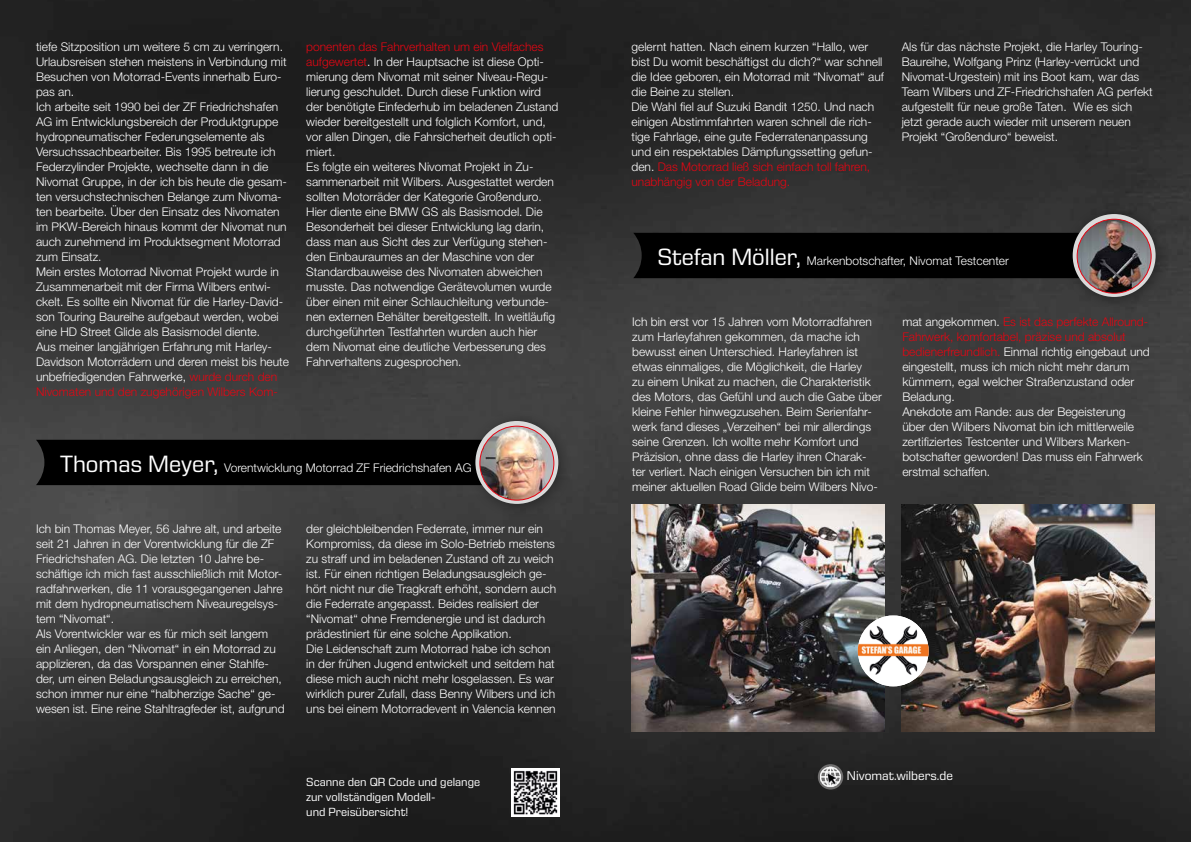
<style>
.page{position:relative;width:1191px;height:842px;background:#fff}
.page>*{position:absolute;margin:0;border:0;box-sizing:border-box;transform-origin:0 0}
.t1{font:24px "Eurostile Next LT Pro";color:#fff}
.t2{font:13px "Eurostile Next LT Pro";color:#fff}
.t3{font:300 12px/15px "Helvetica Neue LT Pro";color:#fff}
.t4{font:12px/15px "Eurostile Next LT Pro";color:#fff}
.s1{color:#e30613}
.s2{font-family:"Eurostile Next LT Pro";font-weight:400;font-size:24px}
</style>
<div class="page">
<img style="left:0;top:0;width:1191px;height:842px">
<img style="left:901px;top:505px;width:254px;height:226px">
<img style="left:631px;top:505px;width:253px;height:226px">
<img style="left:857px;top:616px;width:71px;height:70px">
<div style="left:36px;top:440px;width:429px;height:45px;background:#000"></div>
<div style="left:633px;top:233px;width:429px;height:45px;background:#000"></div>
<div style="left:465px;top:411px;width:107px;height:107px;background:#000;opacity:.35"></div>
<svg style="left:475px;top:421px;width:83px;height:83px"></svg>
<img style="left:480px;top:426px;width:74px;height:74px;border-radius:37px">
<div style="left:479px;top:426px;width:75px;height:75px;border:1px solid #e30613;border-radius:50%"></div>
<div style="left:1062px;top:204px;width:108px;height:107px;background:#000;opacity:.35"></div>
<svg style="left:1072px;top:214px;width:83px;height:83px"></svg>
<img style="left:1077px;top:219px;width:74px;height:74px;border-radius:37px">
<div style="left:1076px;top:219px;width:75px;height:75px;border:1px solid #e30613;border-radius:50%"></div>
<img style="left:511px;top:769px;width:48px;height:48px">
<div style="left:818px;top:764px;width:25px;height:25px;background:#706f6f;border-radius:50%"></div>
<img style="left:820px;top:764px;width:22px;height:25px">
<p class="t3" style="left:36px;top:39px;width:254px">tiefe Sitzposition um weitere 5 cm zu verringern.<br>Urlaubsreisen stehen meistens in Verbindung mit Besuchen von Motorrad-Events innerhalb Euro&shy;pas an.<br>Ich arbeite seit 1990 bei der ZF Friedrichshafen AG im Entwicklungsbereich der Produktgruppe hydropneumatischer Federungselemente als Versuchssachbearbeiter. Bis 1995 betreute ich Federzylinder Projekte, wechselte dann in die Nivomat Gruppe, in der ich bis heute die gesam&shy;ten versuchstechnischen Belange zum Nivoma&shy;ten bearbeite. Über den Einsatz des Nivomaten im PKW-Bereich hinaus kommt der Nivomat nun auch zunehmend im Produktsegment Motorrad zum Einsatz.<br>Mein erstes Motorrad Nivomat Projekt wurde in Zusammenarbeit mit der Firma Wilbers entwi&shy;ckelt. Es sollte ein Nivomat für die Harley-David&shy;son Touring Baureihe aufgebaut werden, wobei eine HD Street Glide als Basismodel diente.<br>Aus meiner langjährigen Erfahrung mit Harley-Davidson Motorrädern und deren meist bis heute unbefriedigenden Fahrwerke, <span class="s1">wurde durch den Nivomaten und den zugehörigen Wilbers Kom-</span></p>
<p class="t3" style="left:306px;top:39px;width:254px"><span class="s1">ponenten das Fahrverhalten um ein Vielfaches aufgewertet</span>. In der Hauptsache ist diese Opti&shy;mierung dem Nivomat mit seiner Niveau-Regu&shy;lierung geschuldet. Durch diese Funktion wird der benötigte Einfederhub im beladenen Zustand wieder bereitgestellt und folglich Komfort, und, vor allen Dingen, die Fahrsicherheit deutlich opti&shy;miert.<br>Es folgte ein weiteres Nivomat Projekt in Zu&shy;sammenarbeit mit Wilbers. Ausgestattet werden sollten Motorräder der Kategorie Großenduro.<br>Hier diente eine BMW GS als Basismodel. Die Besonderheit bei dieser Entwicklung lag darin, dass man aus Sicht des zur Verfügung stehen&shy;den Einbauraumes an der Maschine von der Standardbauweise des Nivomaten abweichen musste. Das notwendige Gerätevolumen wurde über einen mit einer Schlauchleitung verbunde&shy;nen externen Behälter bereitgestellt. In weitläufig durchgeführten Testfahrten wurden auch hier dem Nivomat eine deutliche Verbesserung des Fahrverhaltens zugesprochen.</p>
<h1 class="t1" style="left:60px;top:451px;width:160px">Thomas Meyer,</h1>
<p class="t3" style="left:224px;top:460px;width:249px">Vorentwicklung Motorrad ZF Friedrichshafen AG</p>
<p class="t3" style="left:36px;top:521px;width:250px">Ich bin Thomas Meyer, 56 Jahre alt, und arbeite seit 21 Jahren in der Vorentwicklung für die ZF Friedrichshafen AG. Die letzten 10 Jahre be&shy;schäftige ich mich fast ausschließlich mit Motor&shy;radfahrwerken, die 11 vorausgegangenen Jahre mit dem hydropneumatischem Niveauregelsys&shy;tem “Nivomat“.<br>Als Vorentwickler war es für mich seit langem ein Anliegen, den “Nivomat“ in ein Motorrad zu applizieren, da das Vorspannen einer Stahlfe&shy;der, um einen Beladungsausgleich zu erreichen, schon immer nur eine “halbherzige Sache“ ge&shy;wesen ist. Eine reine Stahltragfeder ist, aufgrund</p>
<p class="t3" style="left:306px;top:521px;width:251px">der gleichbleibenden Federrate, immer nur ein Kompromiss, da diese im Solo-Betrieb meistens zu straff und im beladenen Zustand oft zu weich ist. Für einen richtigen Beladungsausgleich ge&shy;hört nicht nur die Tragkraft erhöht, sondern auch die Federrate angepasst. Beides realisiert der “Nivomat“ ohne Fremdenergie und ist dadurch prädestiniert für eine solche Applikation.<br>Die Leidenschaft zum Motorrad habe ich schon in der frühen Jugend entwickelt und seitdem hat diese mich auch nicht mehr losgelassen. Es war wirklich purer Zufall, dass Benny Wilbers und ich uns bei einem Motorradevent in Valencia kennen</p>
<p class="t4" style="left:306px;top:774px;width:175px">Scanne den QR Code und gelange zur vollständigen Modell-<br>und Preisübersicht!</p>
<p class="t3" style="left:631px;top:39px;width:254px">gelernt hatten. Nach einem kurzen “Hallo, wer bist Du womit beschäftigst du dich?“ war schnell die Idee geboren, ein Motorrad mit “Nivomat“ auf die Beine zu stellen.<br>Die Wahl fiel auf Suzuki Bandit 1250. Und nach einigen Abstimmfahrten waren schnell die rich&shy;tige Fahrlage, eine gute Federratenanpassung und ein respektables Dämpfungssetting gefun&shy;den. <span class="s1">Das Motorrad ließ sich einfach toll fahren, unabhängig von der Beladung.</span></p>
<p class="t3" style="left:901px;top:39px;width:252px">Als für das nächste Projekt, die Harley Touring-Baureihe, Wolfgang Prinz (Harley-verrückt und Nivomat-Urgestein) mit ins Boot kam, war das Team Wilbers und ZF-Friedrichshafen AG perfekt aufgestellt für neue große Taten. Wie es sich jetzt gerade auch wieder mit unserem neuen Projekt “Großenduro“ beweist.</p>
<p class="t3" style="left:657px;top:253px;width:353px"><span class="s2">Stefan Möller,</span> Markenbotschafter, Nivomat Testcenter</p>
<p class="t3" style="left:632px;top:314px;width:251px">Ich bin erst vor 15 Jahren vom Motorradfahren zum Harleyfahren gekommen, da mache ich bewusst einen Unterschied. Harleyfahren ist etwas einmaliges, die Möglichkeit, die Harley<br>zu einem Unikat zu machen, die Charakteristik des Motors, das Gefühl und auch die Gabe über kleine Fehler hinwegzusehen. Beim Serienfahr&shy;werk fand dieses „Verzeihen“ bei mir allerdings seine Grenzen. Ich wollte mehr Komfort und Präzision, ohne dass die Harley ihren Charak&shy;ter verliert. Nach einigen Versuchen bin ich mit meiner aktuellen Road Glide beim Wilbers Nivo-</p>
<p class="t3" style="left:902px;top:314px;width:249px">mat angekommen. <span class="s1">Es ist das perfekte Allround-Fahrwerk, komfortabel, präzise und absolut bedienerfreundlich.</span> Einmal richtig eingebaut und eingestellt, muss ich mich nicht mehr darum kümmern, egal welcher Straßenzustand oder Beladung.<br>Anekdote am Rande: aus der Begeisterung über den Wilbers Nivomat bin ich mittlerweile zertifiziertes Testcenter und Wilbers Marken&shy;botschafter geworden! Das muss ein Fahrwerk</p>
<p class="t3" style="left:902px;top:464px;width:89px">erstmal schaffen.</p>
<p class="t2" style="left:847px;top:768px;width:108px">Nivomat.wilbers.de</p>
</div>
